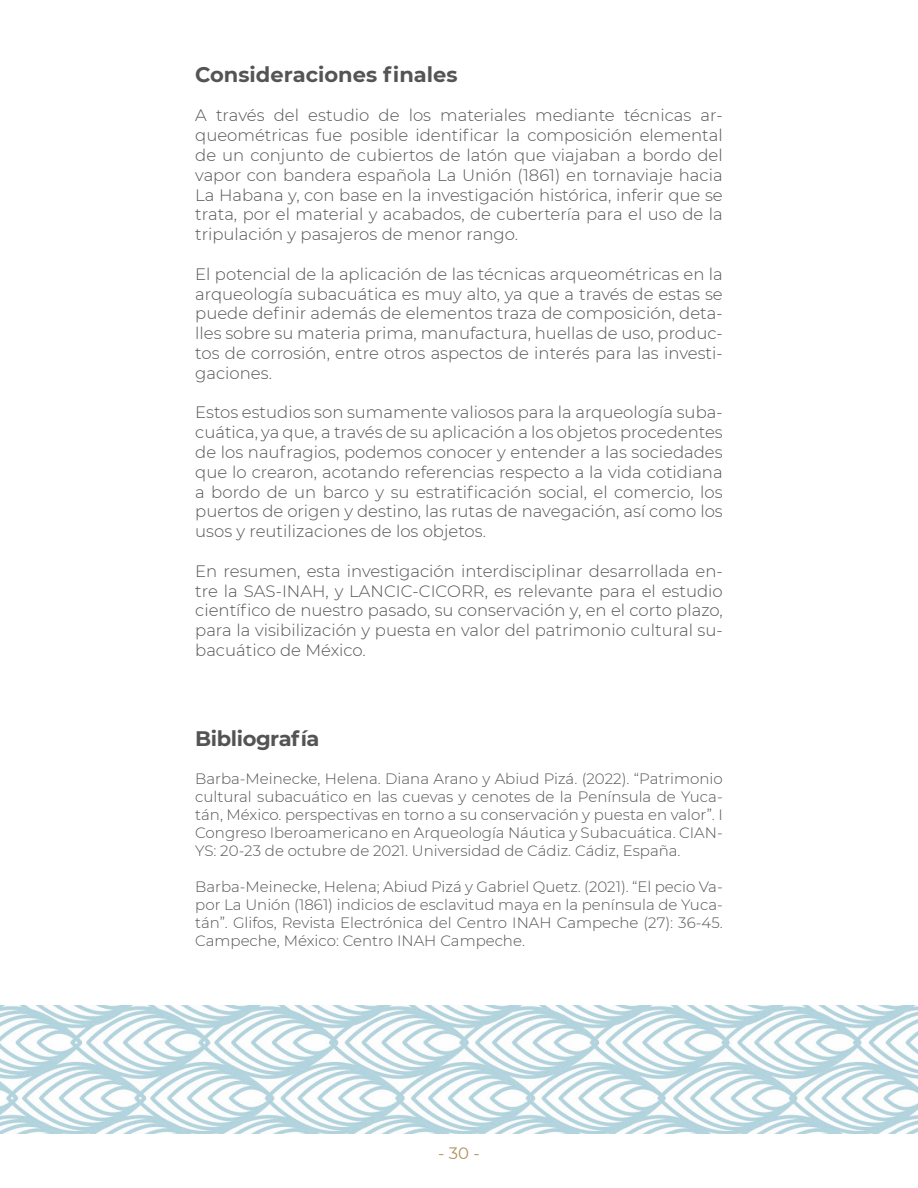
<style>
.page{position:relative;width:918px;height:1188px;background:#fff}
.page>*{position:absolute;margin:0;border:0;box-sizing:border-box;transform-origin:0 0}
.t1{font:21px "Montserrat Bold 2";color:#555454}
.t2{font:700 21px "Montserrat";letter-spacing:-.02em;color:#555454}
.t3{font:16.5px/19.8px "Montserrat Light 2";color:#555454}
.t4{font:300 16.5px "Montserrat";color:#555454}
.t5{font:16.5px "Montserrat";color:#b0935e}
.t6{font:15px/18px "Montserrat Light 2";color:#555454;text-align:justify}
.t7{font:300 15px "Montserrat";color:#555454}
.s1{font-family:"Montserrat Light 2";font-weight:400}
</style>
<div class="page">
<img style="left:0;top:1005px;width:918px;height:129px">
<p class="t1" style="left:195px;top:59px;width:264px">Consideraciones finales</p>
<p class="t3" style="left:195px;top:105px;width:529px">A través del estudio de los materiales mediante técnicas ar-</p>
<p class="t4" style="left:195px;top:124px;width:529px">queométricas fue posible identificar la composición elemental</p>
<p class="t3" style="left:195px;top:145px;width:529px;text-align:justify">de un conjunto de cubiertos de latón que viajaban a bordo del vapor con bandera española La Unión (1861) en tornaviaje hacia La Habana y, con base en la investigación histórica, inferir que se trata, por el material y acabados, de cubertería para el uso de la tripulación y pasajeros de menor rango.</p>
<p class="t3" style="left:195px;top:263px;width:529px">El potencial de la aplicación de las técnicas arqueométricas en la arqueología subacuática es muy alto, ya que a través de estas se</p>
<p class="t4" style="left:195px;top:302px;width:529px">puede definir además de elementos traza de composición, deta<span class="s1">-</span></p>
<p class="t3" style="left:195px;top:323px;width:529px;text-align:justify">lles sobre su materia prima, manufactura, huellas de uso, produc&shy;tos de corrosión, entre otros aspectos de interés para las investi&shy;gaciones.</p>
<p class="t3" style="left:195px;top:402px;width:529px;text-align:justify">Estos estudios son sumamente valiosos para la arqueología suba&shy;cuática, ya que, a través de su aplicación a los objetos procedentes de los naufragios, podemos conocer y entender a las sociedades que lo crearon, acotando referencias respecto a la vida cotidiana</p>
<p class="t4" style="left:195px;top:481px;width:529px">a bordo de un barco y su estratificación social, el comercio, los</p>
<p class="t3" style="left:195px;top:501px;width:529px">puertos de origen y destino, las rutas de navegación, así como los usos y reutilizaciones de los objetos.</p>
<p class="t3" style="left:195px;top:560px;width:529px">En resumen, esta investigación interdisciplinar desarrollada en&shy;tre la SAS-INAH, y LANCIC-CICORR, es relevante para el estudio</p>
<p class="t4" style="left:195px;top:599px;width:529px">científico de nuestro pasado, su conservación y, en el corto plazo,</p>
<p class="t3" style="left:195px;top:620px;width:529px">para la visibilización y puesta en valor del patrimonio cultural su&shy;bacuático de México.</p>
<p class="t2" style="left:195px;top:723px;width:126px">Bibliografía</p>
<p class="t6" style="left:195px;top:769px;width:529px">Barba-Meinecke, Helena. Diana Arano y Abiud Pizá. (2022). “Patrimonio cultural subacuático en las cuevas y cenotes de la Península de Yuca&shy;tán, México. perspectivas en torno a su conservación y puesta en valor”. I Congreso Iberoamericano en Arqueología Náutica y Subacuática. CIAN-YS: 20-23 de octubre de 2021. Universidad de Cádiz. Cádiz, España.</p>
<p class="t7" style="left:195px;top:876px;width:529px">Barba-Meinecke, Helena; Abiud Pizá y Gabriel Quetz. (2021). “El pecio Va<span class="s1">-</span></p>
<p class="t6" style="left:195px;top:895px;width:529px">por La Unión (1861) indicios de esclavitud maya en la península de Yuca&shy;tán”. Glifos, Revista Electrónica del Centro INAH Campeche (27): 36-45.<br>Campeche, México: Centro INAH Campeche.</p>
<p class="t5" style="left:438px;top:1142px;width:43px">- 30 -</p>
</div>
